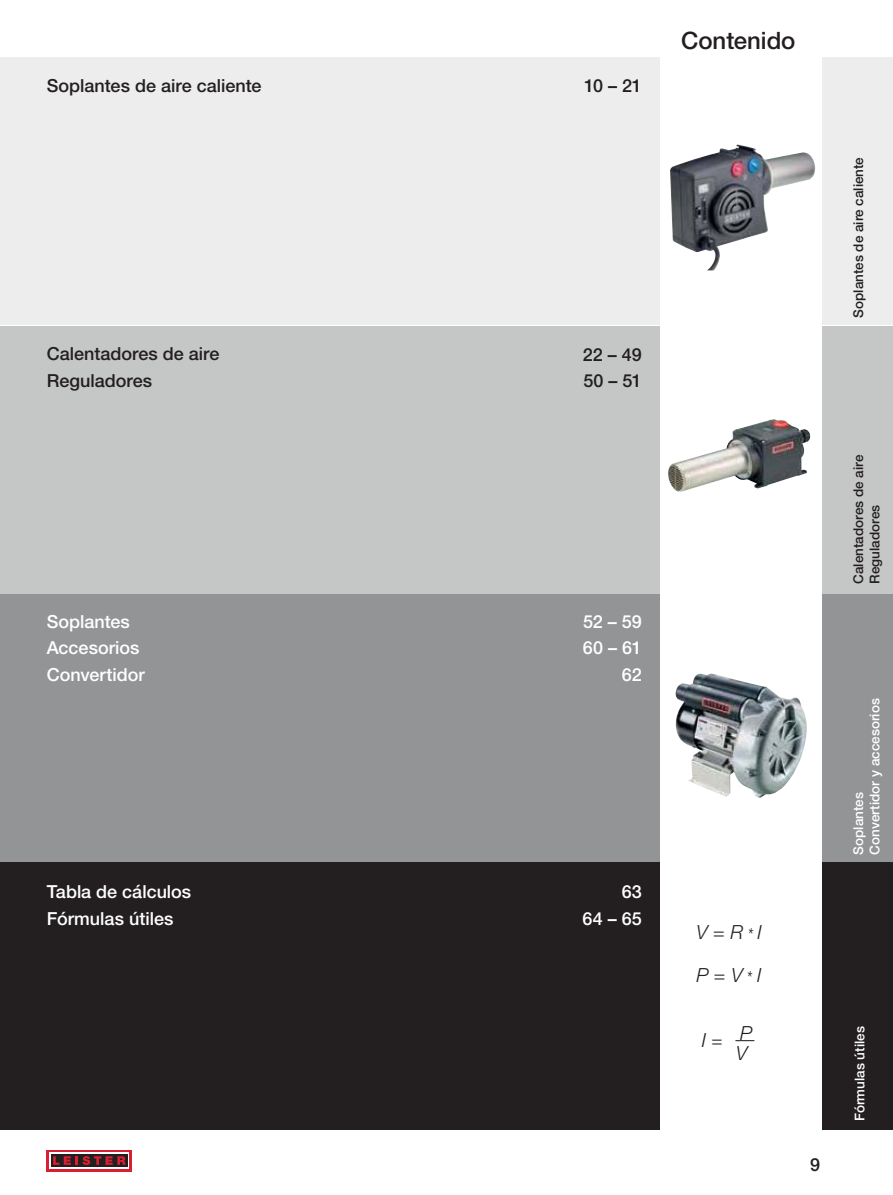
<style>
.page{position:relative;width:893px;height:1195px;background:#fff}
.page>*{position:absolute;margin:0;border:0;box-sizing:border-box;transform-origin:0 0}
.t1{font:500 24px "Helvetica Neue LTW1 G";letter-spacing:-.005em;color:#231f20}
.t2{font:italic 300 19.5px "Helvetica Neue LTW1 G";color:#231f20}
.t3{font:500 18px/26.7px "Helvetica Neue LTW1 G";color:#fff;text-align:right}
.t4{font:500 18px/26.7px "Helvetica Neue LTW1 G";color:#231f20}
.t5{font:500 13.5px/16.5px "Helvetica Neue LTW1 G";color:#231f20}
.t6{font:500 13.5px/16.5px "Helvetica Neue LTW1 G";color:#fff}
</style>
<div class="page">
<div style="left:47px;top:1150px;width:85px;height:21px;background:#d82032"></div>
<div style="left:49px;top:1152px;width:80px;height:17px;background:#fff"></div>
<div style="left:51px;top:1154px;width:77px;height:13px;background:#231f20"></div>
<svg style="left:53px;top:1156px;width:72px;height:9px"></svg>
<div style="left:0;top:862px;width:893px;height:268px;background:#231f20"></div>
<div style="left:0;top:594px;width:893px;height:268px;background:#929495"></div>
<div style="left:0;top:326px;width:893px;height:268px;background:#c5c7c6"></div>
<div style="left:0;top:57px;width:893px;height:268px;background:#ededee"></div>
<div style="left:660px;top:57px;width:161px;height:1073px;background:#fff"></div>
<img style="left:670px;top:145px;width:146px;height:125px">
<img style="left:675px;top:673px;width:132px;height:125px">
<img style="left:668px;top:419px;width:143px;height:73px">
<svg style="left:735px;top:1040px;width:19px;height:1px"></svg>
<p class="t4" style="left:47px;top:74px;width:216px">Soplantes de aire caliente</p>
<p class="t4" style="left:47px;top:342px;width:174px">Calentadores de aire<br>Reguladores</p>
<p class="t3" style="left:47px;top:609px;width:99px;text-align:left">Soplantes<br>Accesorios<br>Convertidor</p>
<p class="t3" style="left:47px;top:880px;width:146px;text-align:left">Tabla de cálculos<br>Fórmulas útiles</p>
<p class="t4" style="left:584px;top:74px;width:59px">10 – 21</p>
<p class="t4" style="left:583px;top:342px;width:60px">22 – 49<br>50 – 51</p>
<p class="t3" style="left:583px;top:609px;width:60px">52 – 59<br>60 – 61<br>62</p>
<p class="t3" style="left:583px;top:880px;width:61px">63<br>64 – 65</p>
<h1 class="t1" style="left:681px;top:32px;width:116px">Contenido</h1>
<p class="t5" style="left:851px;top:318px;width:162px;rotate:-90deg">Soplantes de aire caliente</p>
<p class="t2" style="left:696px;top:920px;width:67px">V = R * I</p>
<p class="t2" style="left:696px;top:963px;width:66px">P = V * I</p>
<p class="t2" style="left:702px;top:1029px;width:52px">I = P</p>
<p class="t2" style="left:736px;top:1042px;width:13px">V</p>
<p class="t5" style="left:851px;top:584px;width:131px;rotate:-90deg">Calentadores de aire<br>Reguladores</p>
<p class="t6" style="left:851px;top:855px;width:158px;rotate:-90deg">Soplantes<br>Convertidor y accesorios</p>
<p class="t4" style="left:810px;top:1153px;width:12px">9</p>
<p class="t6" style="left:852px;top:1121px;width:96px;rotate:-90deg">Fórmulas útiles</p>
</div>
